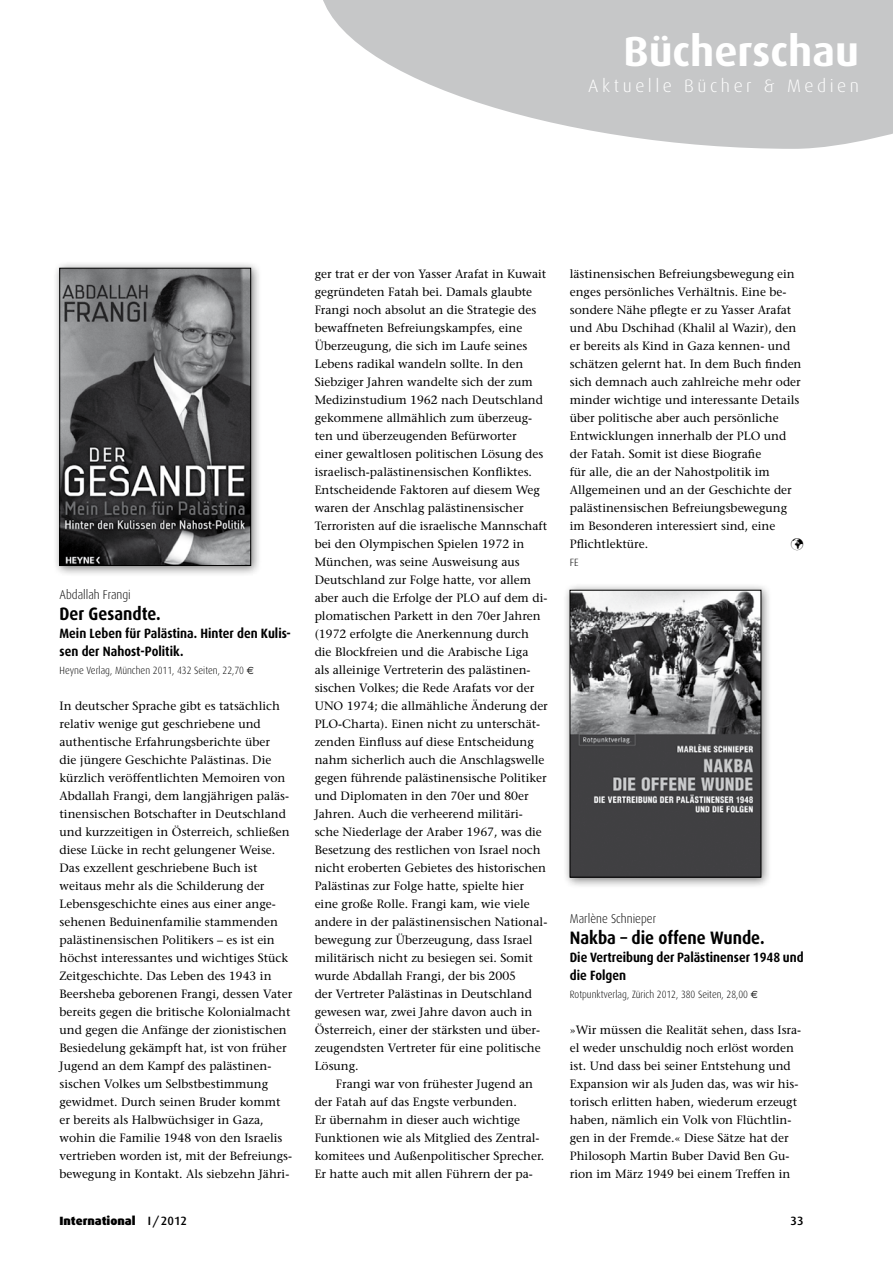
<style>
.page{position:relative;width:893px;height:1263px;background:#fff}
.page>*{position:absolute;margin:0;border:0;box-sizing:border-box;transform-origin:0 0}
.t1{font:700 42px "Dax";color:#fff}
.t2{font:700 18px "Dax";color:#000;scale:.9 1}
.t3{font:300 18px "Dax";letter-spacing:.195em;color:#fff}
.t4{font:700 13.5px/18px "Dax";color:#000;scale:.9 1}
.t5{font:300 12.75px "Dax";color:#000;scale:.9 1}
.t6{font:12px/18px "Stone Serif";color:#000}
.t7{font:900 12px "Dax";color:#000}
.t8{font:500 12px "Dax";color:#000}
.t9{font:300 10.5px "Dax";color:#000;scale:.9 1}
.t10{font:300 10.5px "Dax";color:#000}
.s1{font-family:"Euro Sans Std";font-weight:400}
.s2{font-weight:500}
</style>
<div class="page">
<div style="left:53px;top:261px;width:209px;height:316px;background:#000;opacity:.5"></div>
<img style="left:62px;top:270px;width:187px;height:294px">
<div style="left:60px;top:268px;width:191px;height:298px;border:1px solid #000"></div>
<div style="left:563px;top:583px;width:209px;height:306px;background:#000;opacity:.5"></div>
<img style="left:572px;top:592px;width:187px;height:283px">
<div style="left:570px;top:590px;width:191px;height:287px;border:1px solid #000"></div>
<svg style="left:323px;top:0;width:570px;height:149px;fill:#c6c7c8"></svg>
<h1 class="t1" style="left:623px;top:28px;width:237px">Bücherschau</h1>
<h2 class="t3" style="left:588px;top:76px;width:272px">Aktuelle Bücher &amp; Medien</h2>
<p class="t5" style="left:60px;top:587px;width:81px">Abdallah Frangi</p>
<h2 class="t2" style="left:60px;top:603px;width:114px">Der Gesandte.</h2>
<p class="t4" style="left:60px;top:624px;width:259px">Mein Leben für Palästina. Hinter den Kulis&shy;sen der Nahost-Politik.</p>
<p class="t9" style="left:60px;top:664px;width:217px">Heyne Verlag, München 2011, 432 Seiten, 22,70 <span class="s1">€</span></p>
<p class="t6" style="left:60px;top:696px;width:234px">In deutscher Sprache gibt es tatsächlich relativ wenige gut geschriebene und authentische Erfahrungsberichte über<br>die jüngere Geschichte Palästinas. Die kürzlich veröffentlichten Memoiren von Abdallah Frangi, dem langjährigen paläs&shy;tinensischen Botschafter in Deutschland und kurzzeitigen in Österreich, schließen diese Lücke in recht gelungener Weise.<br>Das exzellent geschriebene Buch ist weitaus mehr als die Schilderung der Lebensgeschichte eines aus einer ange&shy;sehenen Beduinenfamilie stammenden palästinensischen Politikers – es ist ein höchst interessantes und wichtiges Stück Zeitgeschichte. Das Leben des 1943 in Beersheba geborenen Frangi, dessen Vater bereits gegen die britische Kolonialmacht und gegen die Anfänge der zionistischen Besiedelung gekämpft hat, ist von früher Jugend an dem Kampf des palästinen&shy;sischen Volkes um Selbstbestimmung gewidmet. Durch seinen Bruder kommt er bereits als Halbwüchsiger in Gaza, wohin die Familie 1948 von den Israelis vertrieben worden ist, mit der Befreiungs&shy;bewegung in Kontakt. Als siebzehn Jähri-</p>
<p class="t6" style="left:315px;top:264px;width:235px">ger trat er der von Yasser Arafat in Kuwait gegründeten Fatah bei. Damals glaubte Frangi noch absolut an die Strategie des bewaffneten Befreiungskampfes, eine Überzeugung, die sich im Laufe seines Lebens radikal wandeln sollte. In den Siebziger Jahren wandelte sich der zum Medizinstudium 1962 nach Deutschland gekommene allmählich zum überzeug&shy;ten und überzeugenden Befürworter einer gewaltlosen politischen Lösung des israelisch-palästinensischen Konfliktes.<br>Entscheidende Faktoren auf diesem Weg waren der Anschlag palästinensischer Terroristen auf die israelische Mannschaft bei den Olympischen Spielen 1972 in München, was seine Ausweisung aus Deutschland zur Folge hatte, vor allem aber auch die Erfolge der PLO auf dem di&shy;plomatischen Parkett in den 70er Jahren (1972 erfolgte die Anerkennung durch die Blockfreien und die Arabische Liga<br>als alleinige Vertreterin des palästinen&shy;sischen Volkes; die Rede Arafats vor der UNO 1974; die allmähliche Änderung der PLO-Charta). Einen nicht zu unterschät&shy;zenden Einfluss auf diese Entscheidung nahm sicherlich auch die Anschlagswelle gegen führende palästinensische Politiker und Diplomaten in den 70er und 80er Jahren. Auch die verheerend militäri&shy;sche Niederlage der Araber 1967, was die Besetzung des restlichen von Israel noch nicht eroberten Gebietes des historischen Palästinas zur Folge hatte, spielte hier eine große Rolle. Frangi kam, wie viele andere in der palästinensischen National&shy;bewegung zur Überzeugung, dass Israel militärisch nicht zu besiegen sei. Somit wurde Abdallah Frangi, der bis 2005<br>der Vertreter Palästinas in Deutschland gewesen war, zwei Jahre davon auch in Österreich, einer der stärksten und über&shy;zeugendsten Vertreter für eine politische Lösung.</p>
<p class="t6" style="left:315px;top:1074px;width:231px;text-indent:21px">Frangi war von frühester Jugend an der Fatah auf das Engste verbunden.<br>Er übernahm in dieser auch wichtige Funktionen wie als Mitglied des Zentral&shy;komitees und Außenpolitischer Sprecher.<br>Er hatte auch mit allen Führern der pa-</p>
<p class="t6" style="left:570px;top:264px;width:233px">lästinensischen Befreiungsbewegung ein enges persönliches Verhältnis. Eine be&shy;sondere Nähe pflegte er zu Yasser Arafat und Abu Dschihad (Khalil al Wazir), den er bereits als Kind in Gaza kennen- und schätzen gelernt hat. In dem Buch finden sich demnach auch zahlreiche mehr oder minder wichtige und interessante Details über politische aber auch persönliche Entwicklungen innerhalb der PLO und der Fatah. Somit ist diese Biografie<br>für alle, die an der Nahostpolitik im Allgemeinen und an der Geschichte der palästinensischen Befreiungsbewegung im Besonderen interessiert sind, eine Pflichtlektüre.</p>
<p class="t10" style="left:570px;top:556px;width:11px">FE</p>
<p class="t5" style="left:570px;top:911px;width:97px">Marlène Schnieper</p>
<h2 class="t2" style="left:570px;top:927px;width:218px">Nakba – die offene Wunde.</h2>
<p class="t4" style="left:570px;top:948px;width:261px">Die Vertreibung der Palästinenser 1948 und die Folgen</p>
<p class="t9" style="left:570px;top:988px;width:210px">Rotpunktverlag, Zürich 2012, 380 Seiten, 28,00 <span class="s1">€</span></p>
<p class="t6" style="left:570px;top:1020px;width:233px">»Wir müssen die Realität sehen, dass Isra&shy;el weder unschuldig noch erlöst worden ist. Und dass bei seiner Entstehung und Expansion wir als Juden das, was wir his&shy;torisch erlitten haben, wiederum erzeugt haben, nämlich ein Volk von Flüchtlin&shy;gen in der Fremde.« Diese Sätze hat der Philosoph Martin Buber David Ben Gu&shy;rion im März 1949 bei einem Treffen in</p>
<p class="t7" style="left:60px;top:1214px;width:129px">International <span class="s2">I/2012</span></p>
<p class="t8" style="left:791px;top:1214px;width:15px">33</p>
</div>
